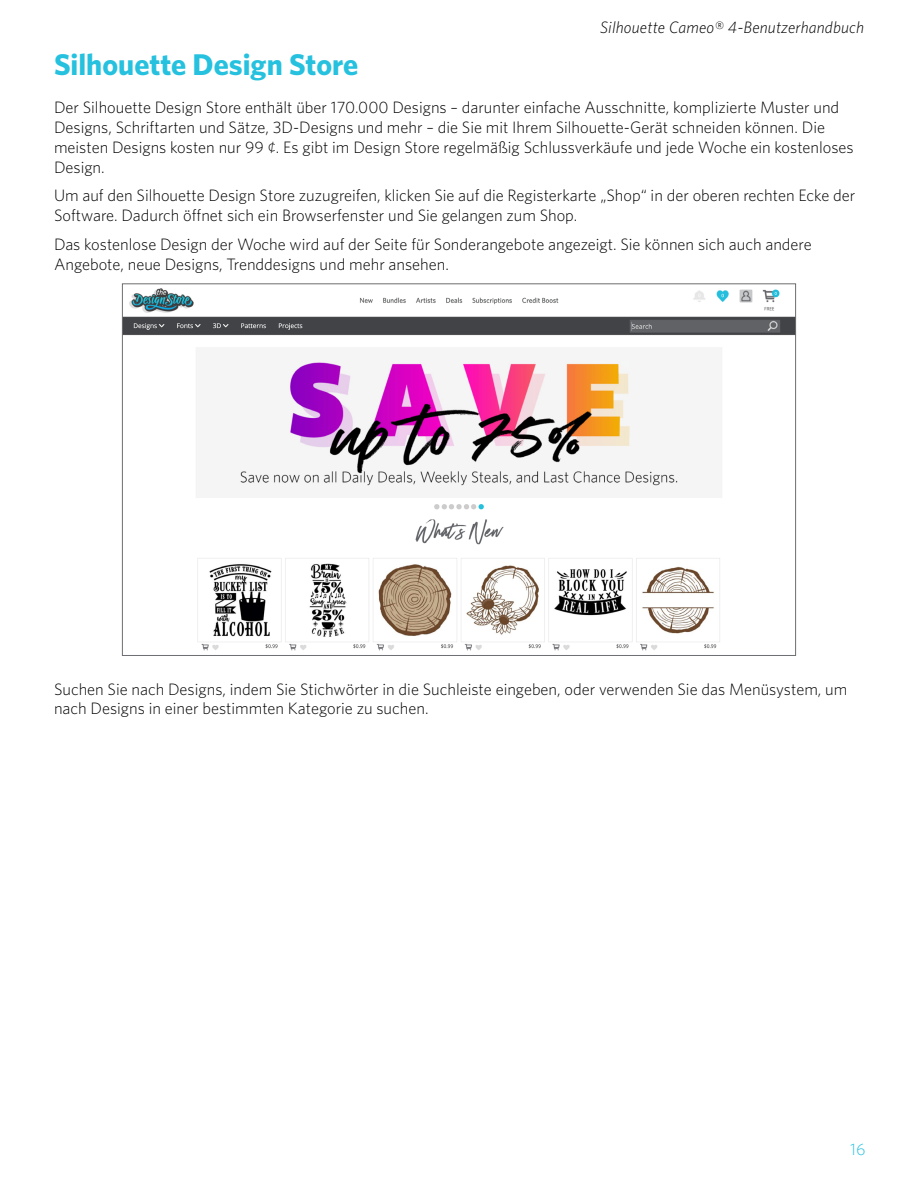
<style>
.page{position:relative;width:918px;height:1188px;background:#fff}
.page>*{position:absolute;margin:0;border:0;box-sizing:border-box;transform-origin:0 0}
.t1{font:700 30px "Whitney";color:#25c1de}
.t2{font:300 16.5px/19.8px "Whitney";color:#000}
.t3{font:italic 300 16.5px "Whitney";letter-spacing:.01em;color:#000}
.t4{font:300 16.5px "Whitney";color:#25c1de}
</style>
<div class="page">
<img style="left:124px;top:288px;width:670px;height:363px">
<p class="t3" style="left:600px;top:18px;width:265px">Silhouette Cameo® 4-Benutzerhandbuch</p>
<h1 class="t1" style="left:54px;top:47px;width:306px">Silhouette Design Store</h1>
<p class="t2" style="left:54px;top:97px;width:801px">Der Silhouette Design Store enthält über 170.000 Designs – darunter einfache Ausschnitte, komplizierte Muster und Designs, Schriftarten und Sätze, 3D-Designs und mehr – die Sie mit Ihrem Silhouette-Gerät schneiden können. Die meisten Designs kosten nur 99 ¢. Es gibt im Design Store regelmäßig Schlussverkäufe und jede Woche ein kostenloses Design.</p>
<p class="t2" style="left:54px;top:185px;width:803px">Um auf den Silhouette Design Store zuzugreifen, klicken Sie auf die Registerkarte „Shop“ in der oberen rechten Ecke der<br>Software. Dadurch öffnet sich ein Browserfenster und Sie gelangen zum Shop.</p>
<p class="t2" style="left:54px;top:234px;width:759px">Das kostenlose Design der Woche wird auf der Seite für Sonderangebote angezeigt. Sie können sich auch andere<br>Angebote, neue Designs, Trenddesigns und mehr ansehen.</p>
<p class="t2" style="left:54px;top:679px;width:795px">Suchen Sie nach Designs, indem Sie Stichwörter in die Suchleiste eingeben, oder verwenden Sie das Menüsystem, um nach Designs in einer bestimmten Kategorie zu suchen.</p>
<p class="t4" style="left:850px;top:1139px;width:17px">16</p>
</div>
